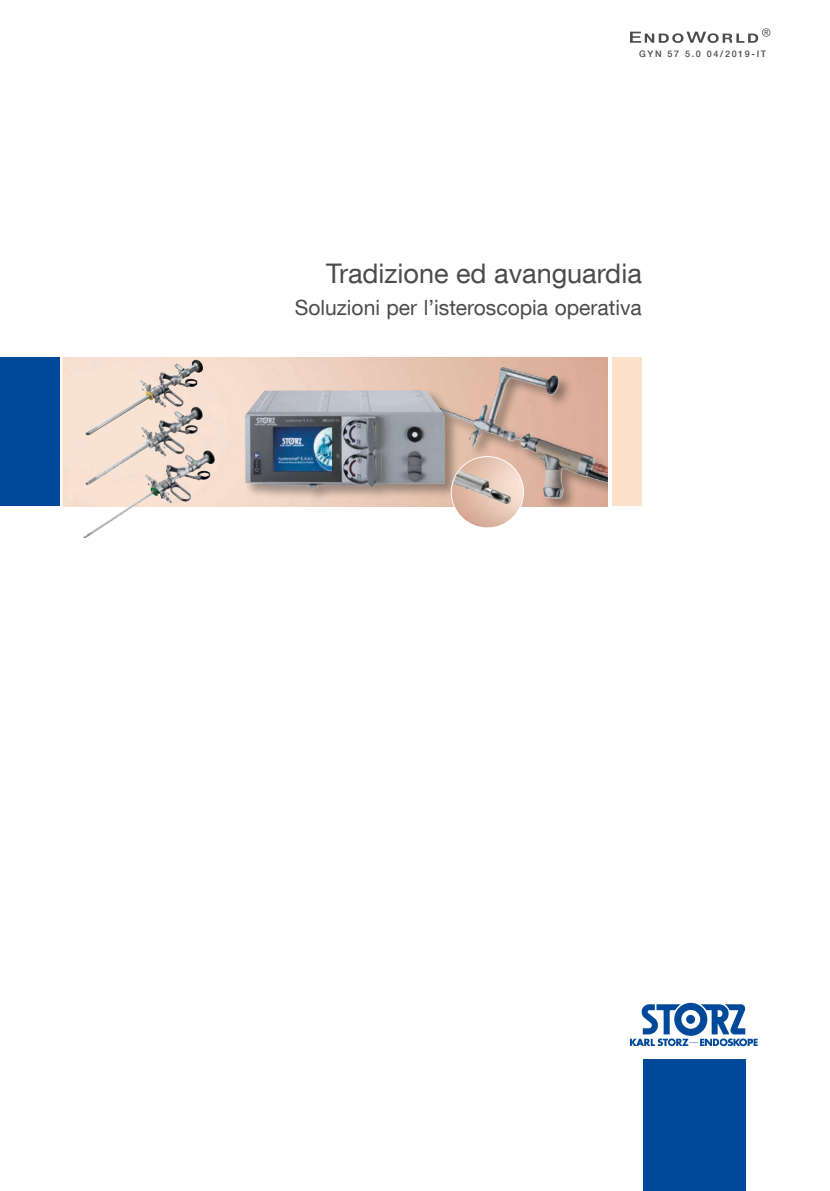
<style>
.page{position:relative;width:830px;height:1191px;background:#fff}
.page>*{position:absolute;margin:0;border:0;box-sizing:border-box;transform-origin:0 0}
.t1{font:27px "KS Helvetica Neue";color:#4b4b4a}
.t2{font:21px "KS Helvetica Neue";color:#4b4b4a}
.t3{font:500 9px "KS Helvetica Neue";letter-spacing:.18em;color:#4b4b4a}
</style>
<div class="page">
<div style="left:0;top:357px;width:60px;height:149px;background:#00499a"></div>
<img style="left:63px;top:357px;width:544px;height:149px">
<div style="left:611px;top:357px;width:30px;height:149px;background:#fde2cb"></div>
<svg style="left:630px;top:28px;width:140px;height:15px"></svg>
<div style="left:428px;top:365px;width:179px;height:141px;background:#1d1d1b;opacity:.4"></div>
<img style="left:428px;top:370px;width:97px;height:79px">
<div style="left:243px;top:389px;width:216px;height:114px;background:#1d1d1b;opacity:.4"></div>
<img style="left:245px;top:390px;width:200px;height:98px">
<img style="left:451px;top:456px;width:72px;height:72px;border-radius:36px">
<img style="left:85px;top:360px;width:109px;height:75px">
<img style="left:85px;top:407px;width:108px;height:43px">
<img style="left:85px;top:450px;width:121px;height:86px">
<svg style="left:629px;top:1002px;width:128px;height:44px"></svg>
<div style="left:642px;top:1059px;width:102px;height:132px;background:#00499a"></div>
<img style="left:452px;top:469px;width:60px;height:36px">
<div style="left:451px;top:456px;width:72px;height:72px;border:1px solid #fff;border-radius:50%"></div>
<p class="t3" style="left:638px;top:49px;width:128px">GYN 57 5.0 04/2019-IT</p>
<p class="t1" style="left:326px;top:257px;width:317px">Tradizione ed avanguardia</p>
<p class="t2" style="left:295px;top:294px;width:348px">Soluzioni per l’isteroscopia operativa</p>
</div>
